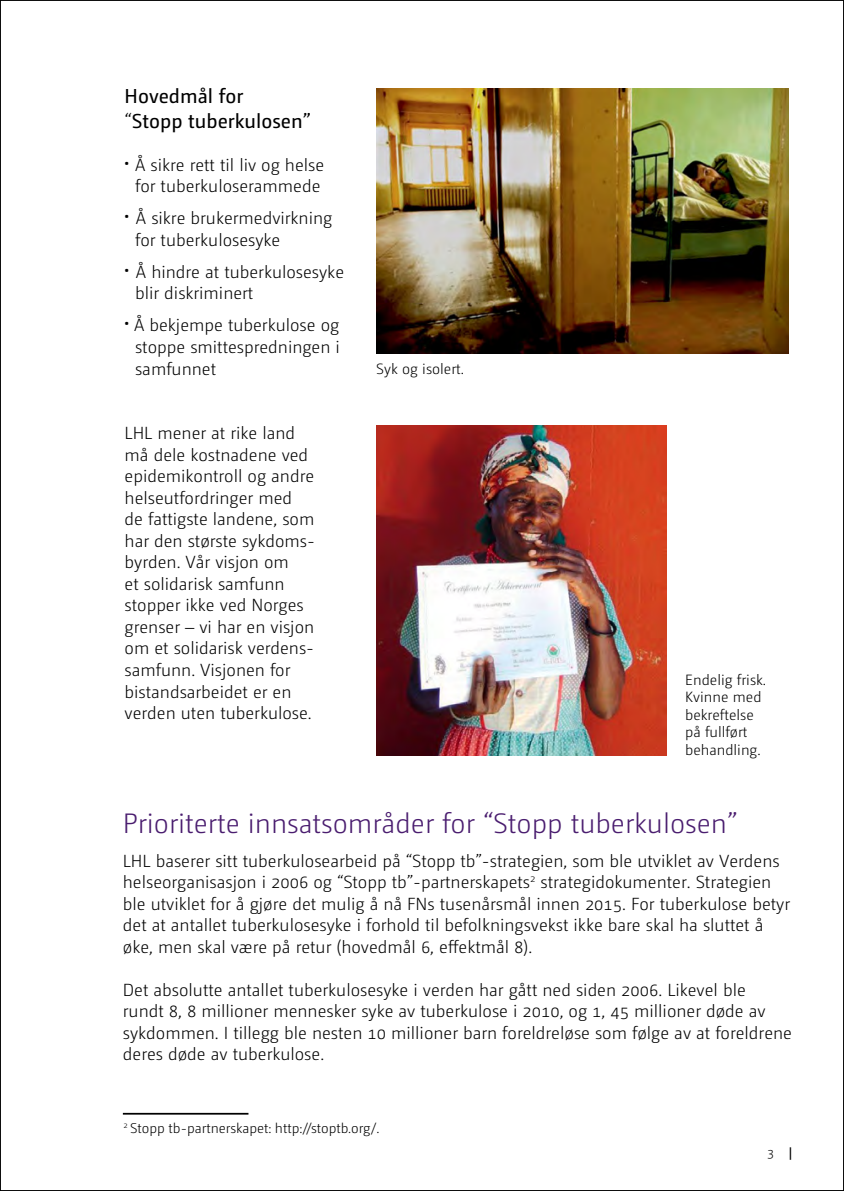
<style>
.page{position:relative;width:844px;height:1191px;background:#fff}
.page>*{position:absolute;margin:0;border:0;box-sizing:border-box;transform-origin:0 0}
.t1{font:300 28px "Camingo Dos";color:#4a1d6f}
.t2{font:20.12px/24.5px "Camingo Dos";color:#000}
.t3{font:300 17.5px/21.5px "Camingo Dos";color:#000}
.t4{font:300 14.88px/17.5px "Camingo Dos";color:#000}
.t5{font:300 14px "Camingo Dos";color:#000}
.t6{font:300 13.12px "Camingo Dos";color:#000}
.s1{font-weight:300}
.s2{font-size:21px}
.s3{font-weight:400}
</style>
<div class="page">
<img style="left:376px;top:425px;width:290px;height:330px">
<img style="left:376px;top:88px;width:412px;height:265px">
<hr style="left:123px;top:1112px;width:125px;height:2px;background:#000">
<p class="t2" style="left:125px;top:84px;width:187px">Hovedmål for<br><span class="s1">“</span>Stopp tuberkulosen”</p>
<p class="t3" style="left:123px;top:154px;width:203px;text-align:center"><span class="s2">•</span> Å sikre rett til liv og helse for tuberkuloserammede</p>
<p class="t3" style="left:135px;top:207px;width:199px;text-indent:-12px"><span class="s2">•</span> Å sikre brukermedvirkning for tuberkulosesyke</p>
<p class="t3" style="left:135px;top:261px;width:210px;text-indent:-12px"><span class="s2">•</span> Å hindre at tuberkulosesyke blir diskriminert</p>
<p class="t3" style="left:135px;top:315px;width:206px;text-align:justify;text-indent:-12px"><span class="s2">•</span> Å bekjempe tuberkulose og stoppe smittespredningen i samfunnet</p>
<p class="t3" style="left:125px;top:422px;width:192px">LHL mener at rike land må dele kostnadene ved epidemikontroll og andre helseutfordringer med<br>de fattigste landene, som har den største sykdoms&shy;byrden. Vår visjon om<br>et solidarisk samfunn stopper ikke ved Norges grenser – vi har en visjon om et solidarisk verdens&shy;samfunn. Visjonen for bistandsarbeidet er en verden uten tuberkulose.</p>
<p class="t4" style="left:376px;top:360px;width:89px">Syk og isolert.</p>
<p class="t4" style="left:685px;top:671px;width:83px">e ndelig frisk. kvinne med bekreftelse på fullført behandling.</p>
<h1 class="t1" style="left:123px;top:807px;width:615px">Prioriterte innsatsområder for “Stopp tuberkulosen”</h1>
<p class="t3" style="left:123px;top:850px;width:668px">LHL baserer sitt tuberkulosearbeid på “Stopp tb”-strategien, som ble utviklet av Verdens helseorganisasjon i 2006 og “Stopp tb”-partnerskapets<sup>2</sup> strategidokumenter. Strategien ble utviklet for å gjøre det mulig å nå FNs tusenårsmål innen 2015. For tuberkulose betyr det at antallet tuberkulosesyke i forhold til befolkningsvekst ikke bare skal ha sluttet å øke, men skal være på retur (hovedmål 6, effektmål 8).</p>
<p class="t3" style="left:123px;top:979px;width:670px">Det absolutte antallet tuberkulosesyke i verden har gått ned siden 2006. Likevel ble<br>rundt 8, 8 millioner mennesker syke av tuberkulose i 2010, og 1, 45 millioner døde av sykdommen. I tillegg ble nesten 10 millioner barn foreldreløse som følge av at foreldrene deres døde av tuberkulose.</p>
<p class="t5" style="left:124px;top:1119px;width:257px"><sup>2</sup> Stopp tb-partnerskapet: http://stoptb.org/.</p>
<p class="t6" style="left:767px;top:1145px;width:26px">3 <span class="s3">|</span></p>
</div>
